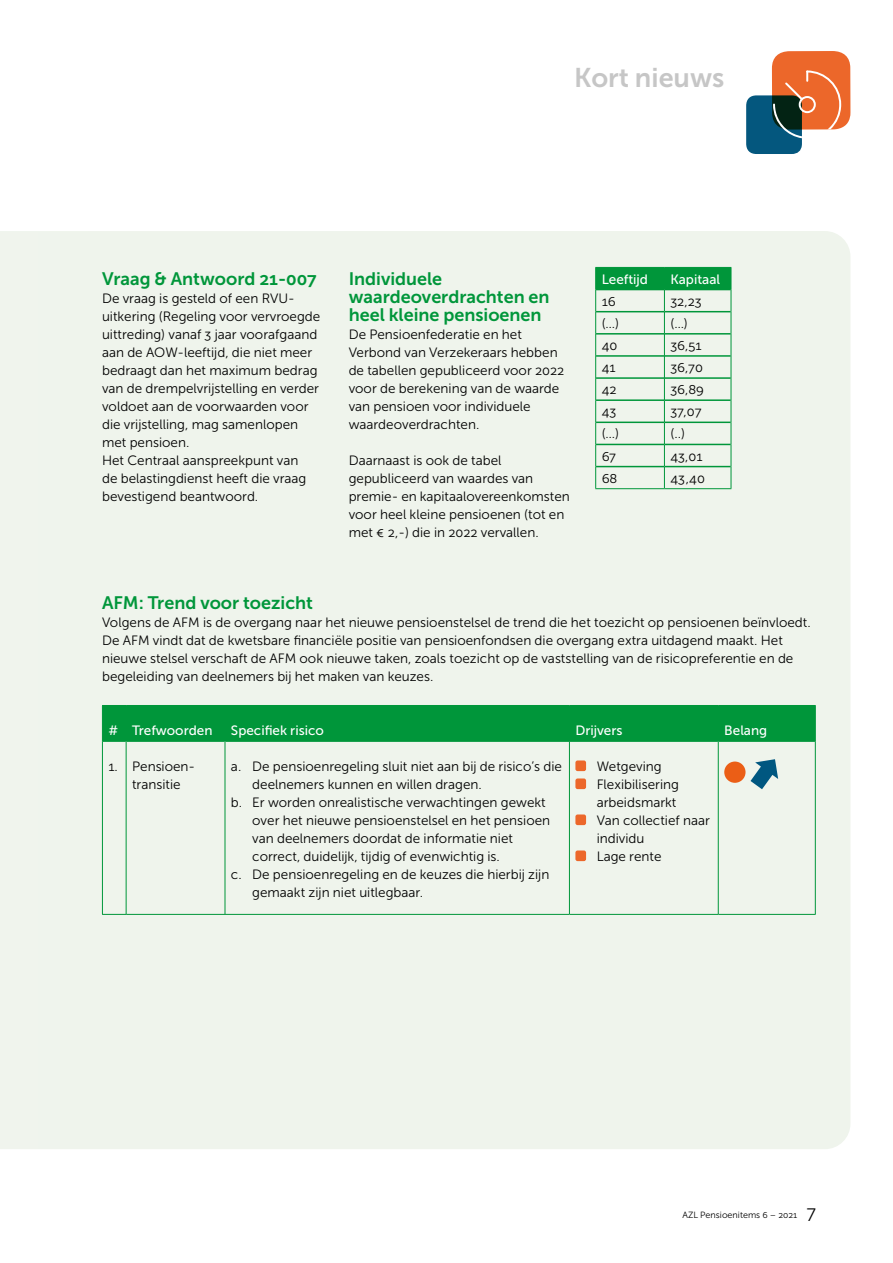
<style>
.page{position:relative;width:893px;height:1263px;background:#fff}
.page>*{position:absolute;margin:0;border:0;box-sizing:border-box;transform-origin:0 0}
.t1{font:27px "Museo Sans 700";color:#c6c6c6}
.t2{font:18px/18px "Museo Sans 700";color:#00963a}
.t3{font:13.5px/18px "Museo Sans 300";color:#000}
.t4{font:13.5px "Museo Sans 500";color:#fff}
.t5{font:9px "Museo Sans 300";color:#000}
.s1{font-size:18px}
</style>
<div class="page">
<div style="left:0;top:231px;width:850px;height:918px;background:#eff4ec"></div>
<svg style="left:746px;top:51px;width:104px;height:103px"></svg>
<svg style="left:595px;top:267px;width:137px;height:221px;background:#c4e3cc"></svg>
<hr style="left:595px;top:488px;width:69px;height:1px;background:#00963a">
<hr style="left:664px;top:488px;width:67px;height:1px;background:#00963a">
<hr style="left:103px;top:740px;width:23px;height:2px;background:#00963a">
<hr style="left:126px;top:740px;width:99px;height:2px;background:#00963a">
<hr style="left:225px;top:740px;width:344px;height:2px;background:#00963a">
<hr style="left:570px;top:740px;width:148px;height:2px;background:#00963a">
<hr style="left:719px;top:740px;width:96px;height:2px;background:#00963a">
<div style="left:102px;top:705px;width:713px;height:35px;background:#00963a"></div>
<hr style="left:102px;top:706px;width:1px;height:35px;background:#00963a">
<hr style="left:126px;top:705px;width:99px;height:1px;background:#00963a">
<hr style="left:126px;top:706px;width:1px;height:35px;background:#00963a">
<hr style="left:225px;top:705px;width:344px;height:1px;background:#00963a">
<hr style="left:225px;top:706px;width:1px;height:35px;background:#00963a">
<hr style="left:569px;top:705px;width:149px;height:1px;background:#00963a">
<hr style="left:569px;top:706px;width:1px;height:35px;background:#00963a">
<hr style="left:718px;top:705px;width:98px;height:1px;background:#00963a">
<hr style="left:718px;top:706px;width:1px;height:35px;background:#00963a">
<hr style="left:815px;top:706px;width:1px;height:35px;background:#00963a">
<hr style="left:102px;top:741px;width:1px;height:173px;background:#00963a">
<hr style="left:126px;top:741px;width:1px;height:173px;background:#00963a">
<hr style="left:225px;top:741px;width:1px;height:173px;background:#00963a">
<hr style="left:569px;top:741px;width:1px;height:173px;background:#00963a">
<hr style="left:718px;top:741px;width:1px;height:173px;background:#00963a">
<hr style="left:815px;top:741px;width:1px;height:173px;background:#00963a">
<svg style="left:102px;top:914px;width:24px;height:1px"></svg>
<hr style="left:126px;top:914px;width:99px;height:1px;background:#00963a">
<hr style="left:225px;top:914px;width:344px;height:1px;background:#00963a">
<hr style="left:569px;top:914px;width:149px;height:1px;background:#00963a">
<hr style="left:718px;top:914px;width:98px;height:1px;background:#00963a">
<div style="left:575px;top:760px;width:11px;height:11px;background:#ec672a;border-radius:2px"></div>
<div style="left:575px;top:778px;width:11px;height:11px;background:#ec672a;border-radius:2px"></div>
<div style="left:575px;top:814px;width:11px;height:11px;background:#ec672a;border-radius:2px"></div>
<div style="left:575px;top:850px;width:11px;height:11px;background:#ec672a;border-radius:2px"></div>
<div style="left:724px;top:761px;width:21px;height:22px;background:#eb5e16;border-radius:50%"></div>
<svg style="left:750px;top:759px;width:28px;height:30px"></svg>
<h1 class="t1" style="left:574px;top:63px;width:152px">Kort nieuws</h1>
<h2 class="t2" style="left:102px;top:270px;width:216px">Vraag &amp; Antwoord 21-007</h2>
<p class="t3" style="left:102px;top:289px;width:220px">De vraag is gesteld of een RVU&shy;uitkering (Regeling voor vervroegde uittreding) vanaf 3 jaar voorafgaand aan de AOW-leeftijd, die niet meer bedraagt dan het maximum bedrag van de drempelvrijstelling en verder voldoet aan de voorwaarden voor die vrijstelling, mag samenlopen met pensioen.<br>Het Centraal aanspreekpunt van<br>de belastingdienst heeft die vraag bevestigend beantwoord.</p>
<h2 class="t2" style="left:349px;top:270px;width:202px">Individuele waardeoverdrachten en heel kleine pensioenen</h2>
<p class="t3" style="left:349px;top:325px;width:217px">De Pensioenfederatie en het<br>Verbond van Verzekeraars hebben de tabellen gepubliceerd voor 2022 voor de berekening van de waarde van pensioen voor individuele waardeoverdrachten.</p>
<p class="t3" style="left:349px;top:451px;width:223px">Daarnaast is ook de tabel gepubliceerd van waardes van premie- en kapitaalovereenkomsten voor heel kleine pensioenen (tot en met € 2,-) die in 2022 vervallen.</p>
<p class="t4" style="left:602px;top:271px;width:48px">Leeftijd</p>
<p class="t4" style="left:670px;top:271px;width:51px">Kapitaal</p>
<p class="t3" style="left:602px;top:292px;width:15px">16</p>
<p class="t3" style="left:670px;top:292px;width:33px">32,23</p>
<p class="t3" style="left:602px;top:314px;width:19px">(…)</p>
<p class="t3" style="left:670px;top:314px;width:19px">(…)</p>
<p class="t3" style="left:602px;top:336px;width:17px">40</p>
<p class="t3" style="left:670px;top:336px;width:33px">36,51</p>
<p class="t3" style="left:602px;top:358px;width:16px">41</p>
<p class="t3" style="left:670px;top:358px;width:34px">36,70</p>
<p class="t3" style="left:602px;top:381px;width:16px">42</p>
<p class="t3" style="left:670px;top:381px;width:35px">36,89</p>
<p class="t3" style="left:602px;top:403px;width:16px">43</p>
<p class="t3" style="left:670px;top:403px;width:33px">37,07</p>
<p class="t3" style="left:602px;top:425px;width:19px">(…)</p>
<p class="t3" style="left:670px;top:425px;width:16px">(..)</p>
<p class="t3" style="left:602px;top:447px;width:16px">67</p>
<p class="t3" style="left:670px;top:447px;width:34px">43,01</p>
<p class="t3" style="left:602px;top:469px;width:17px">68</p>
<p class="t3" style="left:670px;top:469px;width:36px">43,40</p>
<h2 class="t2" style="left:102px;top:594px;width:213px">AFM: Trend voor toezicht</h2>
<p class="t3" style="left:102px;top:613px;width:710px">Volgens de AFM is de overgang naar het nieuwe pensioenstelsel de trend die het toezicht op pensioenen beïnvloedt.<br>De AFM vindt dat de kwetsbare financiële positie van pensioenfondsen die overgang extra uitdagend maakt. Het nieuwe stelsel verschaft de AFM ook nieuwe taken, zoals toezicht op de vaststelling van de risicopreferentie en de begeleiding van deelnemers bij het maken van keuzes.</p>
<p class="t4" style="left:108px;top:723px;width:106px"># Trefwoorden</p>
<p class="t4" style="left:231px;top:723px;width:94px">Specifiek risico</p>
<p class="t4" style="left:575px;top:723px;width:49px">Drijvers</p>
<p class="t4" style="left:724px;top:723px;width:44px">Belang</p>
<p class="t3" style="left:132px;top:757px;width:65px;text-indent:-24px">1. Pensioen&shy;transitie</p>
<p class="t3" style="left:231px;top:757px;width:333px">a. De pensioenregeling sluit niet aan bij de risico’s die</p>
<p class="t3" style="left:597px;top:757px;width:115px">Wetgeving<br>Flexibilisering arbeidsmarkt<br>Van collectief naar individu<br>Lage rente</p>
<p class="t3" style="left:252px;top:775px;width:231px">deelnemers kunnen en willen dragen.</p>
<p class="t3" style="left:231px;top:793px;width:316px">b. Er worden onrealistische verwachtingen gewekt</p>
<p class="t3" style="left:252px;top:811px;width:299px">over het nieuwe pensioenstelsel en het pensioen</p>
<p class="t3" style="left:252px;top:829px;width:262px">van deelnemers doordat de informatie niet</p>
<p class="t3" style="left:252px;top:847px;width:249px">correct, duidelijk, tijdig of evenwichtig is.</p>
<p class="t3" style="left:231px;top:865px;width:320px">c. De pensioenregeling en de keuzes die hierbij zijn</p>
<p class="t3" style="left:252px;top:883px;width:173px">gemaakt zijn niet uitlegbaar.</p>
<p class="t5" style="left:682px;top:1210px;width:135px">AZL Pensioenitems 6 – 2021 <span class="s1">7</span></p>
</div>
